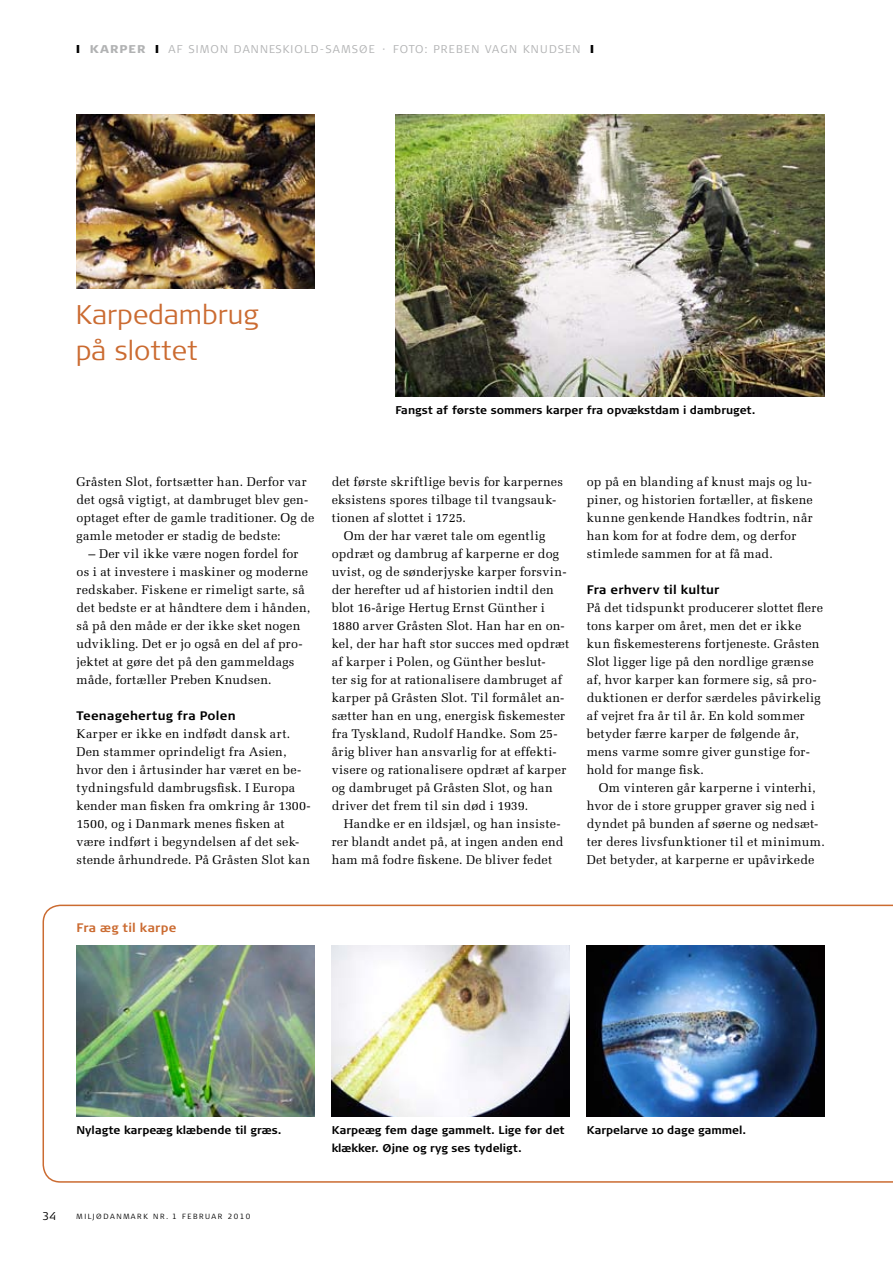
<style>
.page{position:relative;width:893px;height:1263px;background:#fff}
.page>*{position:absolute;margin:0;border:0;box-sizing:border-box;transform-origin:0 0}
.t1{font:300 27px/36px "Signa Normal";color:#cb6b31}
.t2{font:12.6px/18px "Melior";letter-spacing:.015em;color:#000}
.t3{font:700 12.3px "Signa Normal";letter-spacing:.02em;color:#000}
.t4{font:700 12.3px "Signa Normal";letter-spacing:.02em;color:#cb6b31}
.t5{font:700 11.25px/18px "Signa Normal";color:#000}
.t6{font:300 11.25px "Signa Normal";letter-spacing:.1em;color:#b1b2b3}
.t7{font:900 11.25px "Signa Normal";letter-spacing:.1em;color:#b1b2b3}
.t8{font:300 11.25px "Signa Column";color:#000}
.t9{font:300 7.5px "Signa Column";letter-spacing:.2em;color:#000}
.t10{font:300 7.5px "Signa Normal";letter-spacing:.23em;color:#000}
.s1{font-family:"Signa Normal"}
</style>
<div class="page">
<img style="left:77px;top:115px;width:238px;height:173px">
<img style="left:43px;top:905px;width:850px;height:278px">
<img style="left:395px;top:115px;width:430px;height:281px">
<p class="t7" style="left:90px;top:42px;width:57px">KARPER</p>
<p class="t6" style="left:169px;top:43px;width:51px">AF SIMON</p>
<p class="t6" style="left:234px;top:43px;width:346px">DANN ESKIOLD-SAMSØ E · Foto: PREBEN VAGN KN UDSEN</p>
<h1 class="t1" style="left:76px;top:297px;width:184px">Karpedambrug på slottet</h1>
<p class="t5" style="left:395px;top:401px;width:361px">Fangst af første sommers karper fra opvækstdam i dambruget.</p>
<p class="t2" style="left:77px;top:473px;width:239px">Gråsten Slot, fortsætter han. Derfor var det også vigtigt, at dambruget blev gen&shy;optaget efter de gamle traditioner. Og de gamle metoder er stadig de bedste:</p>
<p class="t2" style="left:77px;top:545px;width:235px;text-indent:12px">– Der vil ikke være nogen fordel for os i at investere i maskiner og moderne redskaber. Fiskene er rimeligt sarte, så det bedste er at håndtere dem i hånden, så på den måde er der ikke sket nogen udvikling. Det er jo også en del af pro&shy;jektet at gøre det på den gammeldags måde, fortæller Preben Knudsen.</p>
<p class="t3" style="left:77px;top:709px;width:161px">Teenagehertug fra Polen</p>
<p class="t2" style="left:77px;top:725px;width:236px">Karper er ikke en indfødt dansk art.<br>Den stammer oprindeligt fra Asien, hvor den i årtusinder har været en be&shy;tydningsfuld dambrugsfisk. I Europa kender man fisken fra omkring år 1300- 1500, og i Danmark menes fisken at være indført i begyndelsen af det sek&shy;stende århundrede. På Gråsten Slot kan</p>
<p class="t2" style="left:332px;top:473px;width:233px">det første skriftlige bevis for karpernes eksistens spores tilbage til tvangsauk&shy;tionen af slottet i 1725.</p>
<p class="t2" style="left:332px;top:527px;width:239px;text-indent:12px">Om der har været tale om egentlig opdræt og dambrug af karperne er dog uvist, og de sønderjyske karper forsvin&shy;der herefter ud af historien indtil den blot 16-årige Hertug Ernst Günther i 1880 arver Gråsten Slot. Han har en on&shy;kel, der har haft stor succes med opdræt af karper i Polen, og Günther beslut-<br>ter sig for at rationalisere dambruget af karper på Gråsten Slot. Til formålet an&shy;sætter han en ung, energisk fiskemester fra Tyskland, Rudolf Handke. Som 25- årig bliver han ansvarlig for at effekti&shy;visere og rationalisere opdræt af karper og dambruget på Gråsten Slot, og han driver det frem til sin død i 1939.</p>
<p class="t2" style="left:332px;top:815px;width:233px;text-indent:12px">Handke er en ildsjæl, og han insiste&shy;rer blandt andet på, at ingen anden end ham må fodre fiskene. De bliver fedet</p>
<p class="t2" style="left:587px;top:473px;width:227px">op på en blanding af knust majs og lu&shy;piner, og historien fortæller, at fiskene kunne genkende Handkes fodtrin, når han kom for at fodre dem, og derfor stimlede sammen for at få mad.</p>
<p class="t3" style="left:587px;top:583px;width:134px">Fra erhverv til kultur</p>
<p class="t2" style="left:587px;top:599px;width:238px">På det tidspunkt producerer slottet flere tons karper om året, men det er ikke kun fiskemesterens fortjeneste. Gråsten Slot ligger lige på den nordlige grænse af, hvor karper kan formere sig, så pro&shy;duktionen er derfor særdeles påvirkelig af vejret fra år til år. En kold sommer betyder færre karper de følgende år, mens varme somre giver gunstige for&shy;hold for mange fisk.</p>
<p class="t2" style="left:587px;top:779px;width:239px;text-indent:12px">Om vinteren går karperne i vinterhi, hvor de i store grupper graver sig ned i dyndet på bunden af søerne og nedsæt&shy;ter deres livsfunktioner til et minimum.<br>Det betyder, at karperne er upåvirkede</p>
<p class="t4" style="left:77px;top:920px;width:101px">Fra æg til karpe</p>
<p class="t5" style="left:77px;top:1121px;width:207px">Nylagte karpeæg klæbende til græs.</p>
<p class="t5" style="left:332px;top:1121px;width:234px">Karpeæg fem dage gammelt. Lige før det klækker. Øjne og ryg ses tydeligt.</p>
<p class="t5" style="left:587px;top:1121px;width:161px">Karpelarve 10 dage gammel.</p>
<p class="t8" style="left:43px;top:1209px;width:15px">34</p>
<p class="t10" style="left:77px;top:1212px;width:54px">Mi ljøDanmark</p>
<p class="t9" style="left:153px;top:1212px;width:99px"><span class="s1">nr .</span> 1 FEBRUAR 2010</p>
</div>
